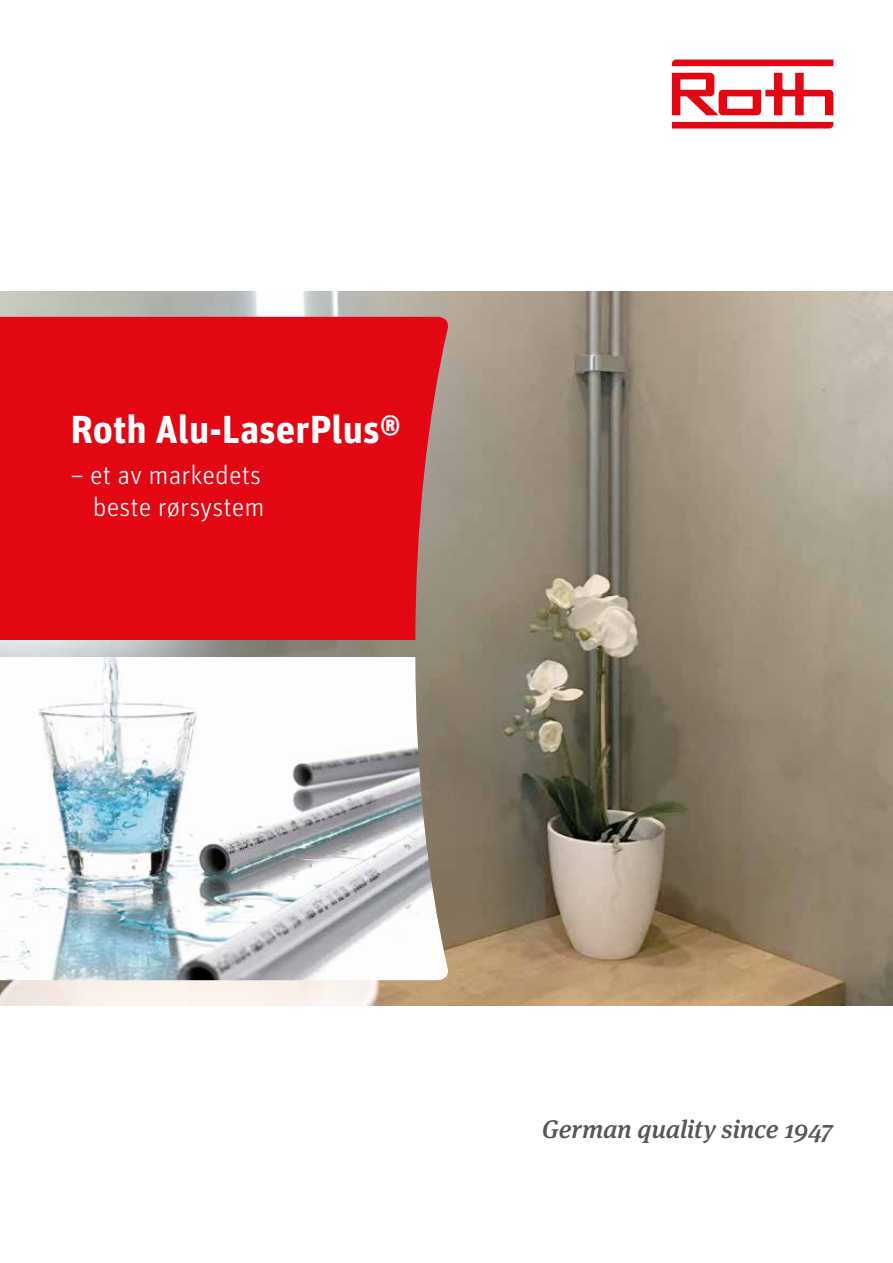
<style>
.page{position:relative;width:893px;height:1263px;background:#fff}
.page>*{position:absolute;margin:0;border:0;box-sizing:border-box;transform-origin:0 0}
.t1{font:700 39px "Unit OT";color:#fff}
.t2{font:700 27px/32.4px "Unit OT";letter-spacing:-.005em;color:#fff}
.t3{font:300 27px/32.4px "Unit OT";color:#fff;text-align:right}
.t4{font:italic 500 25.5px "Meta Serif OT";letter-spacing:-.005em;color:#575756}
</style>
<div class="page">
<svg style="left:672px;top:122px;width:161px;height:7px"></svg>
<svg style="left:672px;top:60px;width:161px;height:6px"></svg>
<svg style="left:672px;top:73px;width:161px;height:42px"></svg>
<img style="left:0;top:291px;width:893px;height:715px">
<img style="left:0;top:657px;width:449px;height:323px">
<div style="left:0;top:317px;width:450px;height:323px;background:#e30613"></div>
<h1 class="t1" style="left:70px;top:404px;width:332px">Roth Alu-LaserPlus®</h1>
<p class="t3" style="left:70px;top:458px;width:196px">– et av markedets beste rørsystem</p>
<p class="t2" style="left:77px;top:429px;width:236px">Vägledande grossist&shy;prislista 2020</p>
<p class="t4" style="left:542px;top:1113px;width:293px">German quality since 1947</p>
</div>
